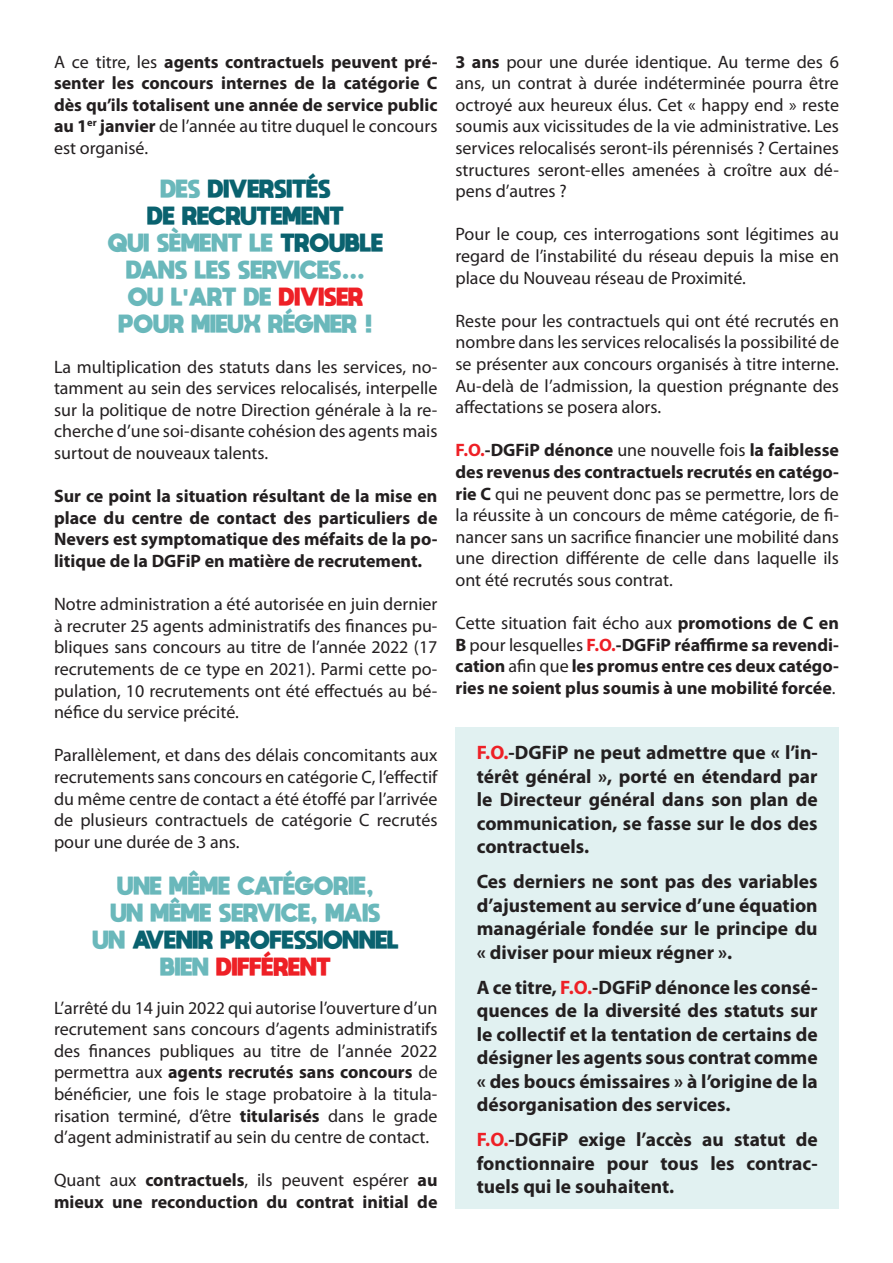
<style>
.page{position:relative;width:893px;height:1263px;background:#fff}
.page>*{position:absolute;margin:0;border:0;box-sizing:border-box;transform-origin:0 0}
.t1{font:700 19.5px/23.4px "Myriad Pro";color:#231f20;text-align:justify}
.t2{font:18px/21.6px "Myriad Pro";color:#231f20;text-align:justify}
.t3{font:700 18px/21.6px "Myriad Pro";color:#231f20;text-align:justify}
.t4{font:800 18px "moon get";color:#6ab8bb}
.t5{font:800 18px "moon get";color:#0a626f}
.t6{font:800 18px "moon get";color:#ee2026}
.s1{font-weight:400}
.s2{color:#6ab8bb}
.s3{color:#0a626f}
.s4{color:#ee2026}
.s5{font-weight:700}
.s6{font-weight:700;color:#ee2026}
</style>
<div class="page">
<div style="left:455px;top:727px;width:384px;height:482px;background:#e1f1f1"></div>
<p class="t3" style="left:54px;top:50px;width:385px"><span class="s1">A ce titre, les</span> agents contractuels peuvent pré&shy;senter les concours internes de la catégorie C dès qu’ils totalisent une année de service public au 1<sup>er</sup> janvier <span class="s1">de l’année au titre duquel le concours est organisé.</span></p>
<p class="t5" style="left:161px;top:178px;width:172px"><span class="s2">DES</span> DIVERSITÉS</p>
<p class="t5" style="left:148px;top:205px;width:198px">DE RECRUTEMENT</p>
<p class="t4" style="left:108px;top:232px;width:277px">QUI SÈMENT LE <span class="s3">TROUBLE</span></p>
<p class="t4" style="left:126px;top:259px;width:240px">DANS LES SERVICES...</p>
<p class="t4" style="left:128px;top:286px;width:237px">OU L'ART DE <span class="s4">DIVISER</span></p>
<p class="t4" style="left:119px;top:313px;width:255px">POUR MIEUX RÉGNER !</p>
<p class="t2" style="left:54px;top:355px;width:385px">La multiplication des statuts dans les services, no&shy;tamment au sein des services relocalisés, interpelle sur la politique de notre Direction générale à la re&shy;cherche d’une soi-disante cohésion des agents mais surtout de nouveaux talents.</p>
<p class="t3" style="left:54px;top:485px;width:385px">Sur ce point la situation résultant de la mise en place du centre de contact des particuliers de Nevers est symptomatique des méfaits de la po&shy;litique de la DGFiP en matière de recrutement.</p>
<p class="t2" style="left:54px;top:593px;width:385px">Notre administration a été autorisée en juin dernier à recruter 25 agents administratifs des finances pu&shy;bliques sans concours au titre de l’année 2022 (17 recrutements de ce type en 2021). Parmi cette po&shy;pulation, 10 recrutements ont été effectués au bé&shy;néfice du service précité.</p>
<p class="t2" style="left:54px;top:744px;width:385px">Parallèlement, et dans des délais concomitants aux recrutements sans concours en catégorie C, l’effectif du même centre de contact a été étoffé par l’arrivée de plusieurs contractuels de catégorie C recrutés pour une durée de 3 ans.</p>
<p class="t4" style="left:118px;top:875px;width:258px">UNE MÊME CATÉGORIE,</p>
<p class="t4" style="left:111px;top:902px;width:271px">UN MÊME SERVICE, MAIS</p>
<p class="t5" style="left:93px;top:929px;width:308px"><span class="s2">UN</span> AVENIR PROFESSIONNEL</p>
<p class="t6" style="left:160px;top:956px;width:172px"><span class="s2">BIEN</span> DIFFÉRENT</p>
<p class="t2" style="left:54px;top:996px;width:385px">L’arrêté du 14 juin 2022 qui autorise l’ouverture d’un recrutement sans concours d’agents administratifs des finances publiques au titre de l’année 2022 permettra aux <span class="s5">agents recrutés sans concours</span> de bénéficier, une fois le stage probatoire à la titula&shy;risation terminé, d’être <span class="s5">titularisés</span> dans le grade d’agent administratif au sein du centre de contact.</p>
<p class="t3" style="left:54px;top:1169px;width:385px"><span class="s1">Quant aux</span> contractuels<span class="s1">, ils peuvent espérer</span> au mieux une reconduction du contrat initial de</p>
<p class="t2" style="left:455px;top:50px;width:385px"><span class="s5">3 ans</span> pour une durée identique. Au terme des 6 ans, un contrat à durée indéterminée pourra être octroyé aux heureux élus. Cet « happy end » reste soumis aux vicissitudes de la vie administrative. Les services relocalisés seront-ils pérennisés ? Certaines structures seront-elles amenées à croître aux dé&shy;pens d’autres ?</p>
<p class="t2" style="left:455px;top:223px;width:385px">Pour le coup, ces interrogations sont légitimes au regard de l’instabilité du réseau depuis la mise en place du Nouveau réseau de Proximité.</p>
<p class="t2" style="left:455px;top:310px;width:385px">Reste pour les contractuels qui ont été recrutés en nombre dans les services relocalisés la possibilité de se présenter aux concours organisés à titre interne.<br>Au-delà de l’admission, la question prégnante des affectations se posera alors.</p>
<p class="t2" style="left:455px;top:439px;width:385px"><span class="s6">F.O.</span><span class="s5">-DGFiP dénonce</span> une nouvelle fois <span class="s5">la faiblesse des revenus des contractuels recrutés en catégo&shy;rie C</span> qui ne peuvent donc pas se permettre, lors de la réussite à un concours de même catégorie, de fi&shy;nancer sans un sacrifice financier une mobilité dans une direction différente de celle dans laquelle ils ont été recrutés sous contrat.</p>
<p class="t3" style="left:455px;top:612px;width:385px"><span class="s1">Cette situation fait écho aux</span> promotions de C en B <span class="s1">pour lesquelles</span> <span class="s4">F.O.</span>-DGFiP réaffirme sa revendi&shy;cation <span class="s1">afin que</span> les promus entre ces deux catégo&shy;ries ne soient plus soumis à une mobilité forcée<span class="s1">.</span></p>
<p class="t1" style="left:477px;top:740px;width:342px"><span class="s4">F.O.</span>-DGFiP ne peut admettre que « l’in&shy;térêt général », porté en étendard par le Directeur général dans son plan de communication, se fasse sur le dos des contractuels.</p>
<p class="t1" style="left:477px;top:869px;width:342px">Ces derniers ne sont pas des variables d’ajustement au service d’une équation managériale fondée sur le principe du « diviser pour mieux régner ».</p>
<p class="t1" style="left:477px;top:975px;width:342px">A ce titre, <span class="s4">F.O.</span>-DGFiP dénonce les consé&shy;quences de la diversité des statuts sur le collectif et la tentation de certains de désigner les agents sous contrat comme « des boucs émissaires » à l’origine de la désorganisation des services.</p>
<p class="t1" style="left:477px;top:1127px;width:342px"><span class="s4">F.O.</span>-DGFiP exige l’accès au statut de fonctionnaire pour tous les contrac&shy;tuels qui le souhaitent.</p>
</div>
